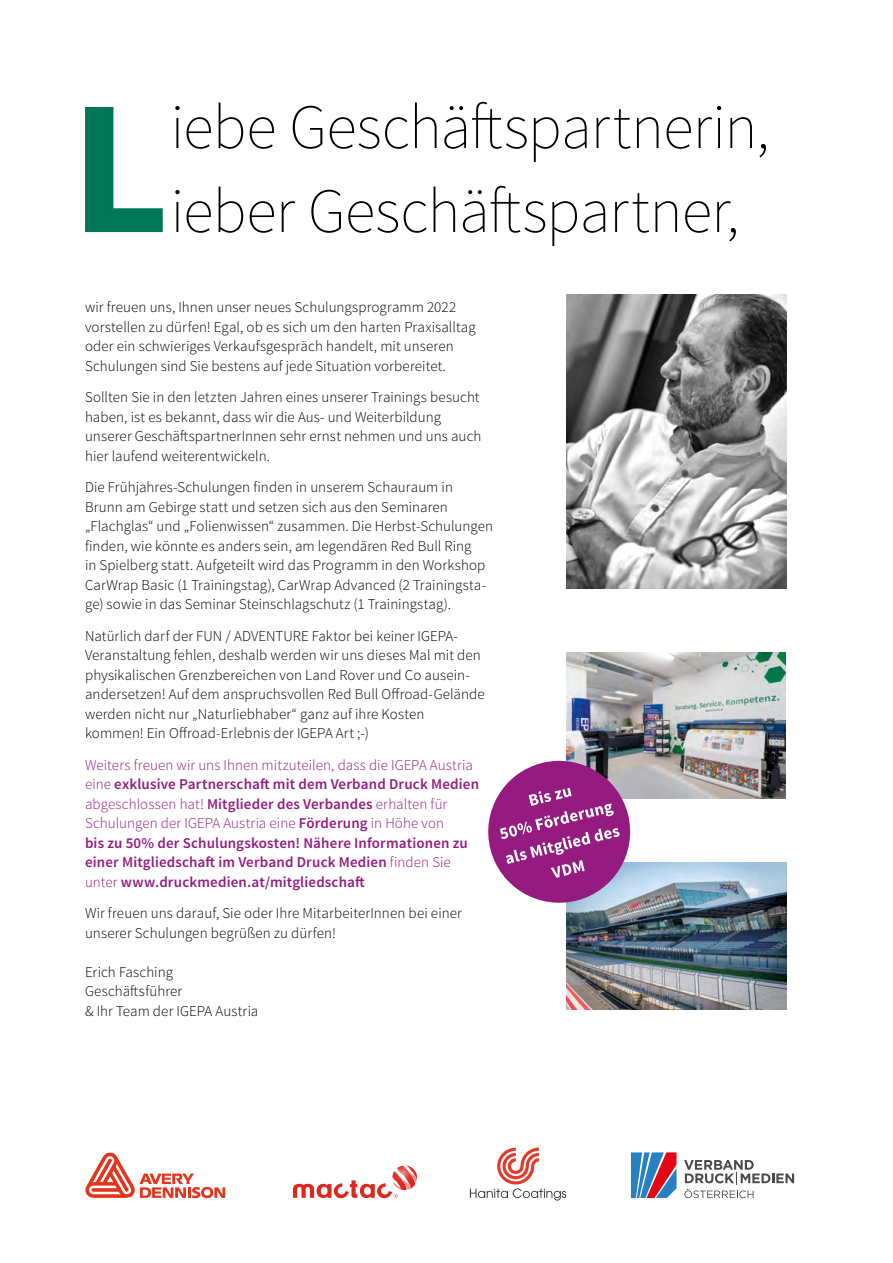
<style>
.page{position:relative;width:893px;height:1263px;background:#fff}
.page>*{position:absolute;margin:0;border:0;box-sizing:border-box;transform-origin:0 0}
.t1{font:700 191.85px "Source Sans Pro";color:#007858}
.t2{font:200 63px/84px "Source Sans Pro";letter-spacing:-.01em;color:#000}
.t3{font:300 15px/19.5px "Source Sans Pro";letter-spacing:.005em;color:#000}
.t4{font:600 15px/19.5px "Source Sans Pro";letter-spacing:.01em;color:#951b81}
.s1{font-weight:300}
</style>
<div class="page">
<svg style="left:293px;top:1165px;width:124px;height:33px"></svg>
<svg style="left:85px;top:1152px;width:140px;height:46px"></svg>
<svg style="left:470px;top:1147px;width:96px;height:53px"></svg>
<img style="left:567px;top:295px;width:220px;height:294px">
<img style="left:567px;top:862px;width:220px;height:148px">
<img style="left:566px;top:652px;width:220px;height:147px">
<svg style="left:488px;top:753px;width:149px;height:157px"></svg>
<svg style="left:631px;top:1152px;width:46px;height:46px;background:#7c77a0"></svg>
<svg style="left:684px;top:1160px;width:110px;height:38px"></svg>
<h1 class="t1" style="left:70px;top:45px;width:100px">L</h1>
<h2 class="t2" style="left:170px;top:85px;width:601px">iebe Geschäftspartnerin, ieber Geschäftspartner,</h2>
<p class="t3" style="left:85px;top:298px;width:392px">wir freuen uns, Ihnen unser neues Schulungsprogramm 2022 vorstellen zu dürfen! Egal, ob es sich um den harten Praxisalltag oder ein schwieriges Verkaufsgespräch handelt, mit unseren Schulungen sind Sie bestens auf jede Situation vorbereitet.</p>
<p class="t3" style="left:85px;top:388px;width:398px">Sollten Sie in den letzten Jahren eines unserer Trainings besucht haben, ist es bekannt, dass wir die Aus- und Weiterbildung unserer GeschäftspartnerInnen sehr ernst nehmen und uns auch hier laufend weiterentwickeln.</p>
<p class="t3" style="left:85px;top:478px;width:410px">Die Frühjahres-Schulungen finden in unserem Schauraum in Brunn am Gebirge statt und setzen sich aus den Seminaren „Flachglas“ und „Folienwissen“ zusammen. Die Herbst-Schulungen finden, wie könnte es anders sein, am legendären Red Bull Ring<br>in Spielberg statt. Aufgeteilt wird das Programm in den Workshop CarWrap Basic (1 Trainingstag), CarWrap Advanced (2 Trainingsta&shy;ge) sowie in das Seminar Steinschlagschutz (1 Trainingstag).</p>
<p class="t3" style="left:85px;top:626px;width:401px">Natürlich darf der FUN / ADVENTURE Faktor bei keiner IGEPA-Veranstaltung fehlen, deshalb werden wir uns dieses Mal mit den physikalischen Grenzbereichen von Land Rover und Co ausein&shy;andersetzen! Auf dem anspruchsvollen Red Bull Offroad-Gelände werden nicht nur „Naturliebhaber“ ganz auf ihre Kosten kommen! Ein Offroad-Erlebnis der IGEPA Art ;-)</p>
<p class="t4" style="left:85px;top:755px;width:395px"><span class="s1">Weiters freuen wir uns Ihnen mitzuteilen, dass die IGEPA Austria eine</span> exklusive Partnerschaft mit dem Verband Druck Medien <span class="s1">abgeschlossen hat!</span> Mitglieder des Verbandes <span class="s1">erhalten für Schulungen der IGEPA Austria eine</span> Förderung <span class="s1">in Höhe von<br></span>bis zu 50% der Schulungskosten! Nähere Informationen zu einer Mitgliedschaft im Verband Druck Medien <span class="s1">finden Sie unter</span> www.druckmedien.at/mitgliedschaft</p>
<p class="t3" style="left:85px;top:904px;width:378px">Wir freuen uns darauf, Sie oder Ihre MitarbeiterInnen bei einer unserer Schulungen begrüßen zu dürfen!</p>
<p class="t3" style="left:85px;top:962px;width:175px">Erich Fasching<br>Geschäftsführer<br>&amp; Ihr Team der IGEPA Austria</p>
</div>
